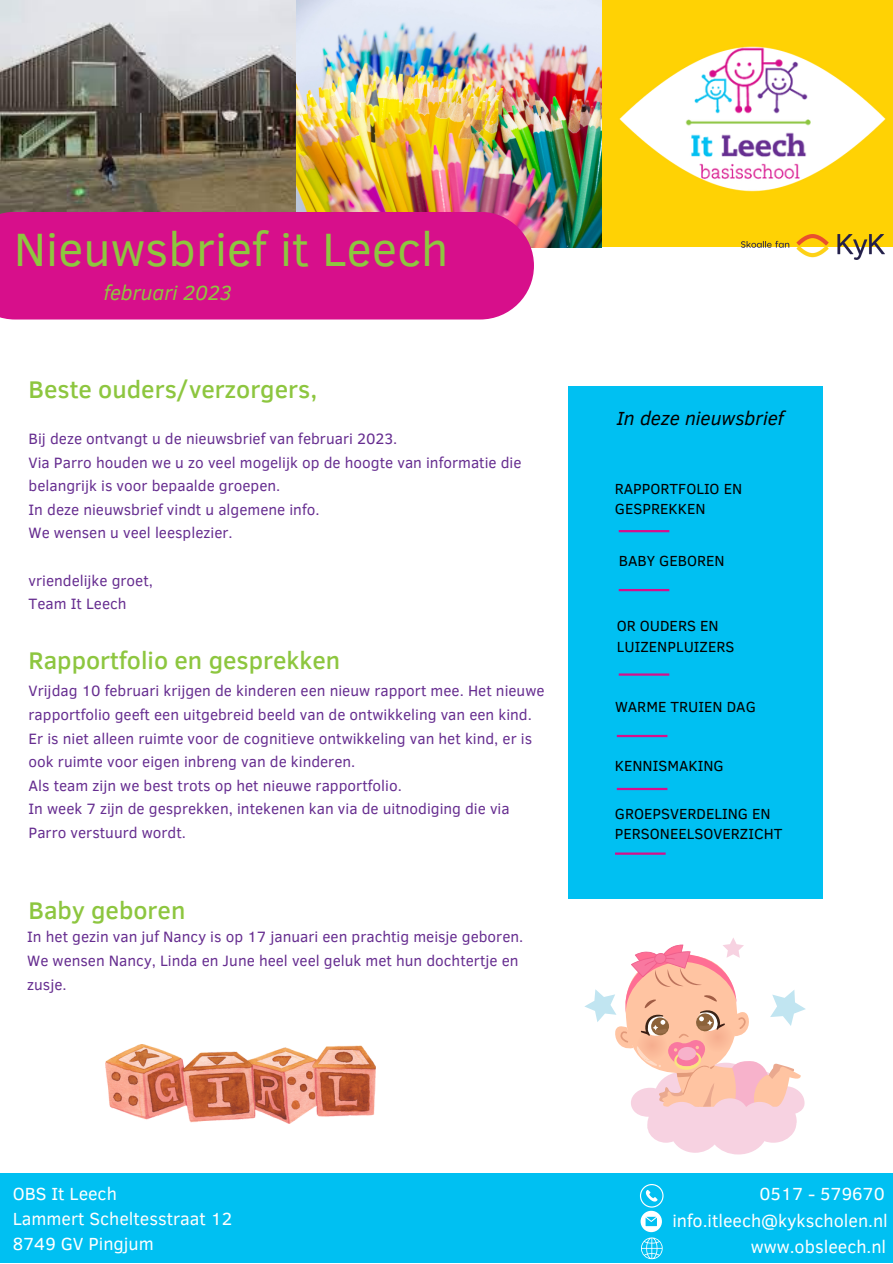
<style>
.page{position:relative;width:893px;height:1264px;background:#fff}
.page>*{position:absolute;margin:0;border:0;box-sizing:border-box;transform-origin:0 0}
.t1{font:48px "Clear Sans";color:#8dc63f}
.t2{font:500 24.75px "Clear Sans";color:#8dc63f}
.t3{font:italic 21px "Clear Sans";color:#8dc63f}
.t4{font:italic 19.5px "Clear Sans";color:#000}
.t5{font:18px/24.8px "Clear Sans";color:#fff}
.t6{font:15.3px/23.5px "Clear Sans";color:#662d90}
.t7{font:15px/20.2px "Clear Sans";color:#000}
</style>
<div class="page">
<div style="left:0;top:1173px;width:892px;height:89px;background:#00c0f2"></div>
<div style="left:568px;top:385px;width:254px;height:513px;background:#00c0f2"></div>
<hr style="left:618px;top:673px;width:51px;height:2px;background:#d70f8b">
<hr style="left:616px;top:735px;width:51px;height:2px;background:#d70f8b">
<div style="left:601px;top:0;width:291px;height:247px;background:#ffd204"></div>
<img style="left:0;top:0;width:297px;height:212px">
<img style="left:297px;top:0;width:304px;height:247px">
<div style="left:0;top:212px;width:533px;height:107px;background:#d70f8b"></div>
<img style="left:741px;top:234px;width:143px;height:25px">
<img style="left:579px;top:25px;width:313px;height:190px">
<hr style="left:615px;top:852px;width:50px;height:2px;background:#d70f8b">
<svg style="left:640px;top:1184px;width:23px;height:75px"></svg>
<hr style="left:616px;top:787px;width:51px;height:3px;background:#d70f8b">
<hr style="left:618px;top:530px;width:51px;height:2px;background:#d70f8b">
<hr style="left:618px;top:589px;width:51px;height:2px;background:#d70f8b">
<svg style="left:584px;top:938px;width:221px;height:216px"></svg>
<img style="left:106px;top:1044px;width:269px;height:79px">
<h1 class="t1" style="left:14px;top:214px;width:436px">Nieuwsbrief it Leech</h1>
<h3 class="t3" style="left:104px;top:277px;width:129px">februari 2023</h3>
<h2 class="t2" style="left:29px;top:371px;width:290px">Beste ouders/verzorgers,</h2>
<p class="t6" style="left:29px;top:426px;width:494px">Bij deze ontvangt u de nieuwsbrief van februari 2023.<br>Via Parro houden we u zo veel mogelijk op de hoogte van informatie die belangrijk is voor bepaalde groepen.<br>In deze nieuwsbrief vindt u algemene info.<br>We wensen u veel leesplezier.</p>
<p class="t6" style="left:29px;top:568px;width:126px">vriendelijke groet,<br>Team It Leech</p>
<h2 class="t2" style="left:29px;top:642px;width:313px">Rapportfolio en gesprekken</h2>
<p class="t6" style="left:29px;top:678px;width:517px">Vrijdag 10 februari krijgen de kinderen een nieuw rapport mee. Het nieuwe rapportfolio geeft een uitgebreid beeld van de ontwikkeling van een kind.<br>Er is niet alleen ruimte voor de cognitieve ontwikkeling van het kind, er is ook ruimte voor eigen inbreng van de kinderen.<br>Als team zijn we best trots op het nieuwe rapportfolio.<br>In week 7 zijn de gesprekken, intekenen kan via de uitnodiging die via Parro verstuurd wordt.</p>
<h2 class="t2" style="left:29px;top:892px;width:158px">Baby geboren</h2>
<p class="t6" style="left:27px;top:924px;width:497px">In het gezin van juf Nancy is op 17 januari een prachtig meisje geboren.<br>We wensen Nancy, Linda en June heel veel geluk met hun dochtertje en zusje.</p>
<p class="t4" style="left:616px;top:404px;width:168px">In deze nieuwsbrief</p>
<p class="t7" style="left:614px;top:478px;width:129px">RAPPORTFOLIO EN<br>GESPREKKEN</p>
<p class="t7" style="left:618px;top:549px;width:107px">BABY GEBOREN</p>
<p class="t7" style="left:616px;top:615px;width:119px">OR OUDERS EN<br>LUIZENPLUIZERS</p>
<p class="t7" style="left:615px;top:695px;width:142px">WARME TRUIEN DAG</p>
<p class="t7" style="left:614px;top:754px;width:110px">KENNISMAKING</p>
<p class="t7" style="left:614px;top:802px;width:169px">GROEPSVERDELING EN<br>PERSONEELSOVERZICHT</p>
<p class="t5" style="left:13px;top:1180px;width:221px">OBS It Leech<br>Lammert Scheltesstraat 12<br>8749 GV Pingjum</p>
<p class="t5" style="left:672px;top:1179px;width:217px;line-height:26.5px;text-align:right">0517 - 579670 info.itleech@kykscholen.nl www.obsleech.nl</p>
</div>
